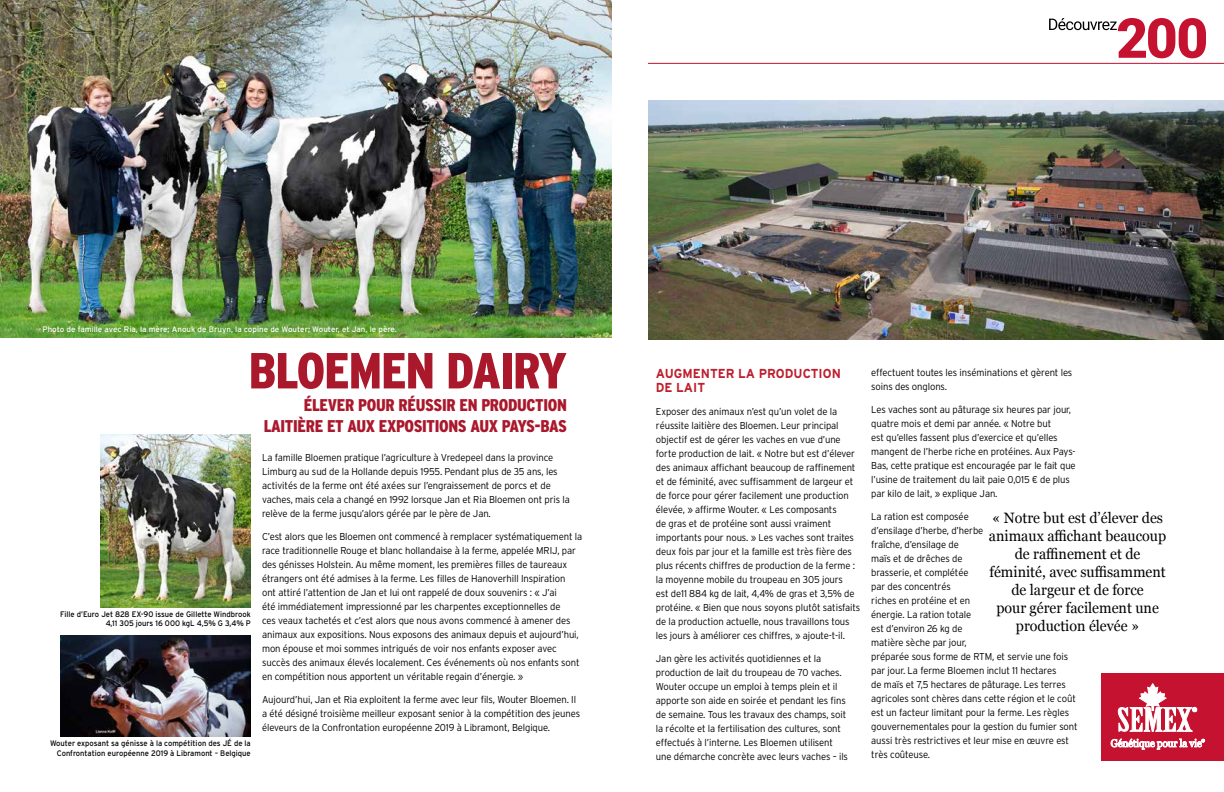
<style>
.page{position:relative;width:1224px;height:792px;background:#fff}
.page>*{position:absolute;margin:0;border:0;box-sizing:border-box;transform-origin:0 0}
.t1{font:900 condensed 50.6px "Interstate";letter-spacing:-.02em;color:#aa182c}
.t2{font:900 condensed 17px/21px "Interstate";letter-spacing:-.02em;color:#aa182c;text-align:right}
.t3{font:15px/18px "Georgia";color:#000;text-align:center;scale:.95 1}
.t4{font:700 13px/14px "Interstate";color:#be1e2d;scale:.95 1}
.t5{font:300 10px/14px "Interstate";letter-spacing:-.01em;color:#000;scale:.95 1}
.t6{font:8px/9.6px "Interstate";color:#000;text-align:right;scale:.95 1}
.t7{font:8px "Interstate";color:#fff}
</style>
<div class="page">
<img style="left:0;top:0;width:612px;height:337px">
<hr style="left:648px;top:63px;width:576px;height:1px;background:#c41230">
<div style="left:1102px;top:673px;width:122px;height:88px;background:#c41230"></div>
<img style="left:648px;top:101px;width:576px;height:238px">
<img style="left:61px;top:636px;width:190px;height:101px">
<img style="left:101px;top:435px;width:150px;height:172px">
<svg style="left:1111px;top:739px;width:94px;height:10px"></svg>
<svg style="left:1118px;top:683px;width:79px;height:49px"></svg>
<svg style="left:1049px;top:18px;width:157px;height:40px"></svg>
<p class="t7" style="left:42px;top:324px;width:356px">Photo de famille avec Ria, la mère; Anouk de Bruyn, la copine de Wouter; Wouter, et Jan, le père.</p>
<h1 class="t1" style="left:249px;top:340px;width:320px">BLOEMEN DAIRY</h1>
<h2 class="t2" style="left:264px;top:395px;width:305px">ÉLEVER POUR RÉUSSIR EN PRODUCTION<br>LAITIÈRE ET AUX EXPOSITIONS AUX PAYS-BAS</h2>
<p class="t5" style="left:262px;top:450px;width:326px">La famille Bloemen pratique l’agriculture à Vredepeel dans la province Limburg au sud de la Hollande depuis 1955. Pendant plus de 35 ans, les activités de la ferme ont été axées sur l’engraissement de porcs et de vaches, mais cela a changé en 1992 lorsque Jan et Ria Bloemen ont pris la relève de la ferme jusqu’alors gérée par le père de Jan.</p>
<p class="t5" style="left:262px;top:529px;width:339px">C’est alors que les Bloemen ont commencé à remplacer systématiquement la race traditionnelle Rouge et blanc hollandaise à la ferme, appelée MRIJ, par des génisses Holstein. Au même moment, les premières filles de taureaux étrangers ont été admises à la ferme. Les filles de Hanoverhill Inspiration<br>ont attiré l’attention de Jan et lui ont rappelé de doux souvenirs : « J’ai<br>été immédiatement impressionné par les charpentes exceptionnelles de<br>ces veaux tachetés et c’est alors que nous avons commencé à amener des animaux aux expositions. Nous exposons des animaux depuis et aujourd’hui, mon épouse et moi sommes intrigués de voir nos enfants exposer avec succès des animaux élevés localement. Ces événements où nos enfants sont en compétition nous apportent un véritable regain d’énergie. »</p>
<p class="t5" style="left:262px;top:692px;width:336px">Aujourd’hui, Jan et Ria exploitent la ferme avec leur fils, Wouter Bloemen. Il a été désigné troisième meilleur exposant senior à la compétition des jeunes éleveurs de la Confrontation européenne 2019 à Libramont, Belgique.</p>
<p class="t6" style="left:60px;top:609px;width:202px">Fille d’Euro Jet 828 EX-90 issue de Gillette Windbrook<br>4,11 305 jours 16 000 kgL 4,5% G 3,4% P</p>
<p class="t6" style="left:50px;top:738px;width:213px">Wouter exposant sa génisse à la compétition des JÉ de la<br>Confrontation européenne 2019 à Libramont – Belgique</p>
<h3 class="t4" style="left:656px;top:367px;width:196px">AUGMENTER LA PRODUCTION<br>DE LAIT</h3>
<p class="t5" style="left:656px;top:405px;width:217px">Exposer des animaux n’est qu’un volet de la réussite laitière des Bloemen. Leur principal objectif est de gérer les vaches en vue d’une forte production de lait. « Notre but est d’élever des animaux affichant beaucoup de raffinement et de féminité, avec suffisamment de largeur et de force pour gérer facilement une production élevée, » affirme Wouter. « Les composants<br>de gras et de protéine sont aussi vraiment importants pour nous. » Les vaches sont traites deux fois par jour et la famille est très fière des plus récents chiffres de production de la ferme : la moyenne mobile du troupeau en 305 jours<br>est de11 884 kg de lait, 4,4% de gras et 3,5% de protéine. « Bien que nous soyons plutôt satisfaits de la production actuelle, nous travaillons tous les jours à améliorer ces chiffres, » ajoute-t-il.</p>
<p class="t5" style="left:656px;top:652px;width:204px">Jan gère les activités quotidiennes et la production de lait du troupeau de 70 vaches.<br>Wouter occupe un emploi à temps plein et il apporte son aide en soirée et pendant les fins de semaine. Tous les travaux des champs, soit la récolte et la fertilisation des cultures, sont effectués à l’interne. Les Bloemen utilisent une démarche concrète avec leurs vaches – ils</p>
<p class="t5" style="left:871px;top:365px;width:213px">effectuent toutes les inséminations et gèrent les soins des onglons.</p>
<p class="t5" style="left:871px;top:402px;width:217px">Les vaches sont au pâturage six heures par jour, quatre mois et demi par année. « Notre but<br>est qu’elles fassent plus d’exercice et qu’elles mangent de l’herbe riche en protéines. Aux Pays-Bas, cette pratique est encouragée par le fait que l’usine de traitement du lait paie 0,015 € de plus par kilo de lait, » explique Jan.</p>
<p class="t5" style="left:871px;top:509px;width:219px">La ration est composée<br>d’ensilage d’herbe, d’herbe<br>fraîche, d’ensilage de<br>maïs et de drêches de<br>brasserie, et complétée<br>par des concentrés<br>riches en protéine et en<br>énergie. La ration totale<br>est d’environ 26 kg de<br>matière sèche par jour,<br>préparée sous forme de RTM, et servie une fois par jour. La ferme Bloemen inclut 11 hectares<br>de maïs et 7,5 hectares de pâturage. Les terres agricoles sont chères dans cette région et le coût est un facteur limitant pour la ferme. Les règles gouvernementales pour la gestion du fumier sont aussi très restrictives et leur mise en œuvre est très coûteuse.</p>
<h3 class="t3" style="left:989px;top:508px;width:188px">« Notre but est d’élever des animaux affichant beaucoup de raffinement et de féminité, avec suffisamment de largeur et de force<br>pour gérer facilement une production élevée »</h3>
</div>
